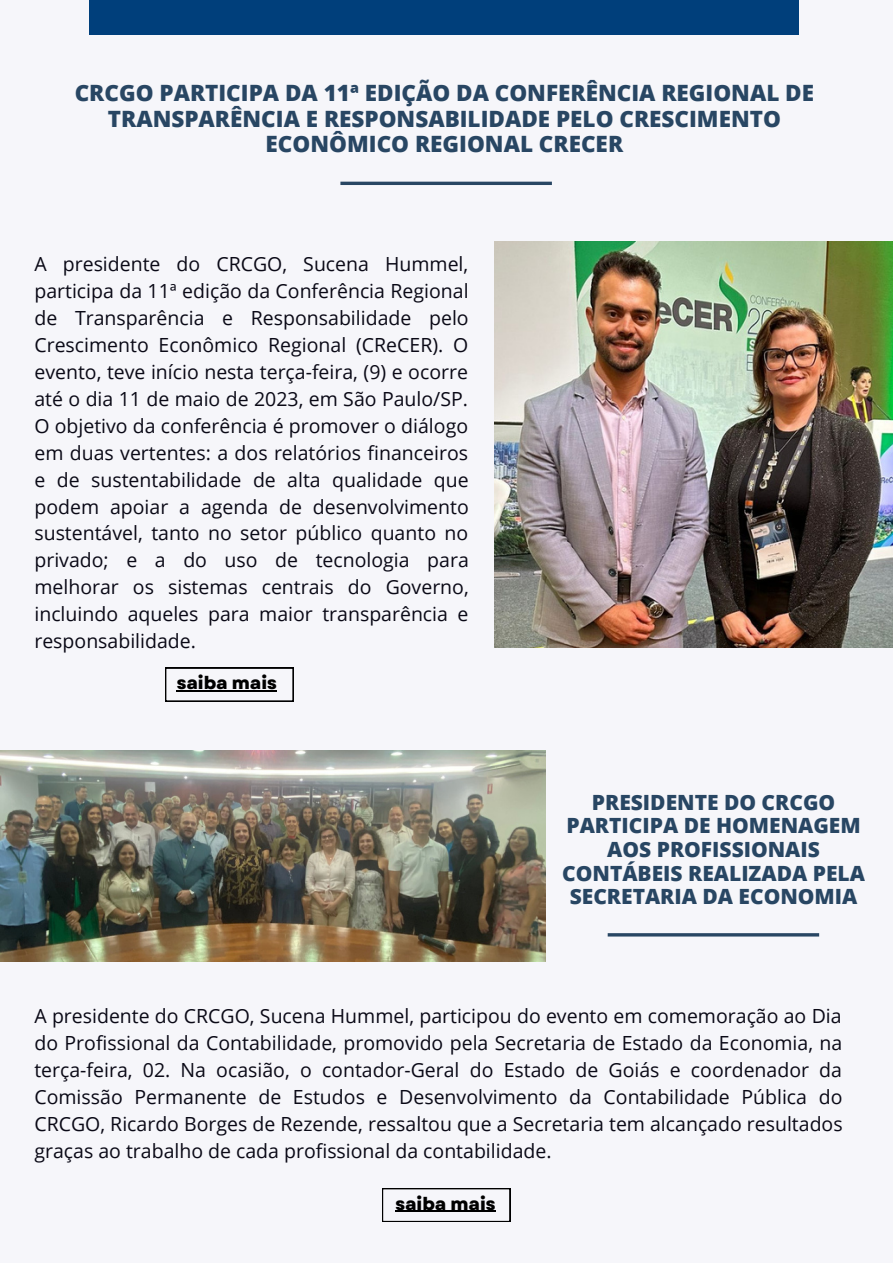
<style>
.page{position:relative;width:893px;height:1264px;background:#fff}
.page>*{position:absolute;margin:0;border:0;box-sizing:border-box;transform-origin:0 0}
.t1{font:800 22.5px/25.8px "Open Sans";color:#284663;text-align:center}
.t2{font:800 21px/23.5px "Open Sans";color:#284663;text-align:center}
.t3{font:19.5px/27px "Open Sans";color:#0a0916;text-align:justify}
.t4{font:800 17.7px "Garet";color:#000}
</style>
<div class="page">
<div style="left:0;top:0;width:892px;height:1262px;background:#f6f6fa"></div>
<div style="left:89px;top:0;width:709px;height:34px;background:#003f7b"></div>
<img style="left:494px;top:242px;width:398px;height:406px">
<img style="left:0;top:750px;width:545px;height:211px">
<hr style="left:340px;top:182px;width:212px;height:3px;background:#284663">
<hr style="left:607px;top:933px;width:212px;height:3px;background:#284663">
<svg style="left:382px;top:1188px;width:128px;height:33px"></svg>
<hr style="left:395px;top:1210px;width:100px;height:1px;background:#000">
<svg style="left:165px;top:667px;width:128px;height:34px"></svg>
<hr style="left:177px;top:690px;width:100px;height:1px;background:#000">
<p class="t1" style="left:75px;top:79px;width:740px">CRCGO PARTICIPA DA 11ª EDIÇÃO DA CONFERÊNCIA REGIONAL DE<br>TRANSPARÊNCIA E RESPONSABILIDADE PELO CRESCIMENTO<br>ECONÔMICO REGIONAL CRECER</p>
<p class="t3" style="left:34px;top:249px;width:436px">A presidente do CRCGO, Sucena Hummel, participa da 11ª edição da Conferência Regional de Transparência e Responsabilidade pelo Crescimento Econômico Regional (CReCER). O evento, teve início nesta terça-feira, (9) e ocorre até o dia 11 de maio de 2023, em São Paulo/SP.<br>O objetivo da conferência é promover o diálogo em duas vertentes: a dos relatórios financeiros e de sustentabilidade de alta qualidade que podem apoiar a agenda de desenvolvimento sustentável, tanto no setor público quanto no privado; e a do uso de tecnologia para melhorar os sistemas centrais do Governo, incluindo aqueles para maior transparência e responsabilidade.</p>
<p class="t4" style="left:177px;top:670px;width:102px">saiba mais</p>
<p class="t2" style="left:562px;top:790px;width:304px">PRESIDENTE DO CRCGO<br>PARTICIPA DE HOMENAGEM<br>AOS PROFISSIONAIS<br>CONTÁBEIS REALIZADA PELA<br>SECRETARIA DA ECONOMIA</p>
<p class="t3" style="left:34px;top:1001px;width:809px">A presidente do CRCGO, Sucena Hummel, participou do evento em comemoração ao Dia do Profissional da Contabilidade, promovido pela Secretaria de Estado da Economia, na terça-feira, 02. Na ocasião, o contador-Geral do Estado de Goiás e coordenador da Comissão Permanente de Estudos e Desenvolvimento da Contabilidade Pública do CRCGO, Ricardo Borges de Rezende, ressaltou que a Secretaria tem alcançado resultados graças ao trabalho de cada profissional da contabilidade.</p>
<p class="t4" style="left:395px;top:1190px;width:102px">saiba mais</p>
</div>
